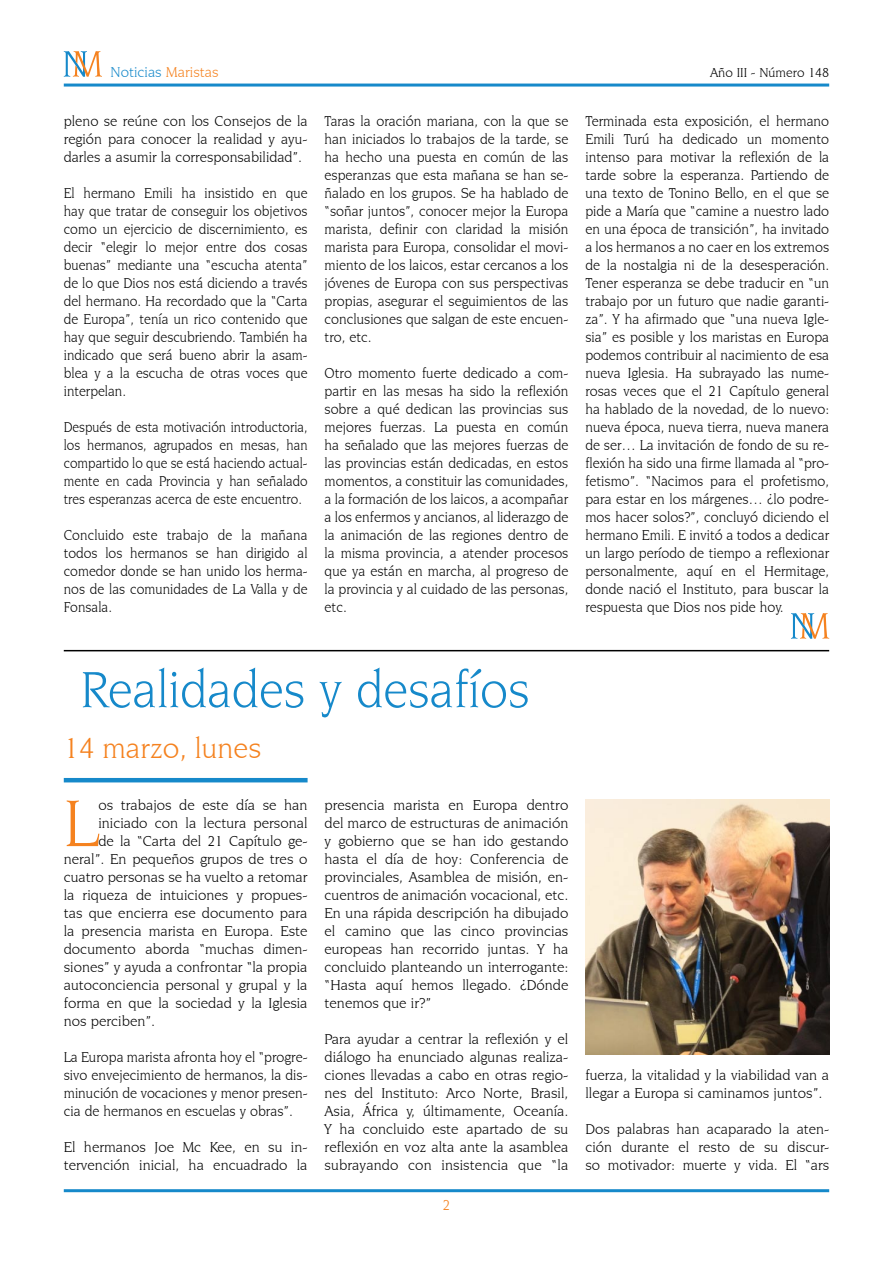
<style>
.page{position:relative;width:893px;height:1263px;background:#fff}
.page>*{position:absolute;margin:0;border:0;box-sizing:border-box;transform-origin:0 0}
.t1{font:70.05px "Novarese IT Cby BT";color:#f5821f}
.t2{font:54px "Novarese IT Cby BT";color:#1689ca;scale:.93 1}
.t3{font:30px "Novarese IT Cby BT";color:#f5821f}
.t4{font:15px/18px "Novarese IT Cby BT";color:#000;text-align:justify;scale:.95 1}
.t5{font:15px/18px "Novarese IT Cby BT";color:#000;text-align:justify}
.t6{font:15px/18px "Novarese IT Cby BT";color:#000;text-align:justify;scale:.93 1}
.t7{font:15px/18px "Novarese IT Cby BT";color:#000;text-align:justify;scale:.9 1}
.t8{font:15px "Novarese IT Cby BT";color:#1689ca}
.t9{font:13.5px "Novarese IT Cby BT";color:#000}
.s1{color:#f5821f}
</style>
<div class="page">
<hr style="left:64px;top:84px;width:765px;height:3px;background:#1689ca">
<hr style="left:64px;top:1189px;width:765px;height:3px;background:#1689ca">
<svg style="left:64px;top:51px;width:38px;height:26px"></svg>
<svg style="left:791px;top:613px;width:38px;height:26px"></svg>
<hr style="left:64px;top:778px;width:244px;height:4px;background:#1689ca">
<hr style="left:64px;top:650px;width:765px;height:1px;background:#000">
<img style="left:585px;top:799px;width:244px;height:255px">
<p class="t8" style="left:111px;top:63px;width:110px">Noticias <span class="s1">Maristas</span></p>
<p class="t9" style="left:710px;top:64px;width:121px">Año III - Número 148</p>
<p class="t5" style="left:64px;top:112px;width:245px">pleno se reúne con los Consejos de la región para conocer la realidad y ayu&shy;darles a asumir la corresponsabilidad”.</p>
<p class="t6" style="left:64px;top:184px;width:264px">El hermano Emili ha insistido en que hay que tratar de conseguir los objetivos como un ejercicio de discernimiento, es decir “elegir lo mejor entre dos cosas buenas” mediante una “escucha atenta” de lo que Dios nos está diciendo a través del hermano. Ha recordado que la “Carta de Europa”, tenía un rico contenido que hay que seguir descubriendo. También ha indicado que será bueno abrir la asam&shy;blea y a la escucha de otras voces que interpelan.</p>
<p class="t7" style="left:64px;top:418px;width:272px">Después de esta motivación introductoria, los hermanos, agrupados en mesas, han compartido lo que se está haciendo actual&shy;mente en cada Provincia y han señalado tres esperanzas acerca de este encuentro.</p>
<p class="t6" style="left:64px;top:526px;width:264px">Concluido este trabajo de la mañana todos los hermanos se han dirigido al comedor donde se han unido los herma&shy;nos de las comunidades de La Valla y de Fonsala.</p>
<p class="t6" style="left:325px;top:112px;width:264px">Taras la oración mariana, con la que se han iniciados lo trabajos de la tarde, se ha hecho una puesta en común de las esperanzas que esta mañana se han se&shy;ñalado en los grupos. Se ha hablado de “soñar juntos”, conocer mejor la Europa marista, definir con claridad la misión marista para Europa, consolidar el movi&shy;miento de los laicos, estar cercanos a los jóvenes de Europa con sus perspectivas propias, asegurar el seguimientos de las conclusiones que salgan de este encuen&shy;tro, etc.</p>
<p class="t4" style="left:325px;top:364px;width:258px">Otro momento fuerte dedicado a com&shy;partir en las mesas ha sido la reflexión sobre a qué dedican las provincias sus mejores fuerzas. La puesta en común ha señalado que las mejores fuerzas de las provincias están dedicadas, en estos momentos, a constituir las comunidades, a la formación de los laicos, a acompañar a los enfermos y ancianos, al liderazgo de la animación de las regiones dentro de la misma provincia, a atender procesos que ya están en marcha, al progreso de la provincia y al cuidado de las personas, etc.</p>
<p class="t4" style="left:585px;top:112px;width:258px">Terminada esta exposición, el hermano Emili Turú ha dedicado un momento intenso para motivar la reflexión de la tarde sobre la esperanza. Partiendo de una texto de Tonino Bello, en el que se pide a María que “camine a nuestro lado en una época de transición”, ha invitado a los hermanos a no caer en los extremos de la nostalgia ni de la desesperación.<br>Tener esperanza se debe traducir en “un trabajo por un futuro que nadie garanti&shy;za”. Y ha afirmado que “una nueva Igle&shy;sia” es posible y los maristas en Europa podemos contribuir al nacimiento de esa nueva Iglesia. Ha subrayado las nume&shy;rosas veces que el 21 Capítulo general ha hablado de la novedad, de lo nuevo: nueva época, nueva tierra, nueva manera de ser… La invitación de fondo de su re&shy;flexión ha sido una firme llamada al “pro&shy;fetismo”. “Nacimos para el profetismo, para estar en los márgenes… ¿lo podre&shy;mos hacer solos?”, concluyó diciendo el hermano Emili. E invitó a todos a dedicar un largo período de tiempo a reflexionar personalmente, aquí en el Hermitage, donde nació el Instituto, para buscar la respuesta que Dios nos pide hoy.</p>
<h2 class="t2" style="left:81px;top:657px;width:484px">Realidades y desafíos</h2>
<h3 class="t3" style="left:64px;top:730px;width:199px">14 marzo, lunes</h3>
<h1 class="t1" style="left:64px;top:782px;width:36px">L</h1>
<p class="t5" style="left:98px;top:796px;width:211px">os trabajos de este día se han</p>
<p class="t5" style="left:98px;top:814px;width:211px">iniciado con la lectura personal</p>
<p class="t5" style="left:98px;top:832px;width:211px">de la “Carta del 21 Capítulo ge-</p>
<p class="t5" style="left:64px;top:850px;width:245px">neral”. En pequeños grupos de tres o</p>
<p class="t5" style="left:64px;top:868px;width:245px">cuatro personas se ha vuelto a retomar</p>
<p class="t5" style="left:64px;top:886px;width:245px">la riqueza de intuiciones y propues-</p>
<p class="t5" style="left:64px;top:904px;width:245px">tas que encierra ese documento para</p>
<p class="t5" style="left:64px;top:922px;width:245px">la presencia marista en Europa. Este</p>
<p class="t5" style="left:64px;top:940px;width:245px">documento aborda “muchas dimen-</p>
<p class="t5" style="left:64px;top:958px;width:245px">siones” y ayuda a confrontar “la propia</p>
<p class="t5" style="left:64px;top:976px;width:245px">autoconciencia personal y grupal y la</p>
<p class="t5" style="left:64px;top:994px;width:245px">forma en que la sociedad y la Iglesia</p>
<p class="t5" style="left:64px;top:1012px;width:93px">nos perciben”.</p>
<p class="t4" style="left:64px;top:1048px;width:258px">La Europa marista afronta hoy el “progre&shy;sivo envejecimiento de hermanos, la dis&shy;minución de vocaciones y menor presen&shy;cia de hermanos en escuelas y obras”.</p>
<p class="t5" style="left:64px;top:1138px;width:245px">El hermanos Joe Mc Kee, en su in&shy;tervención inicial, ha encuadrado la</p>
<p class="t5" style="left:325px;top:796px;width:245px">presencia marista en Europa dentro del marco de estructuras de animación y gobierno que se han ido gestando hasta el día de hoy: Conferencia de provinciales, Asamblea de misión, en&shy;cuentros de animación vocacional, etc.<br>En una rápida descripción ha dibujado el camino que las cinco provincias europeas han recorrido juntas. Y ha concluido planteando un interrogante: “Hasta aquí hemos llegado. ¿Dónde tenemos que ir?”</p>
<p class="t5" style="left:325px;top:1030px;width:245px">Para ayudar a centrar la reflexión y el diálogo ha enunciado algunas realiza&shy;ciones llevadas a cabo en otras regio&shy;nes del Instituto: Arco Norte, Brasil, Asia, África y, últimamente, Oceanía.<br>Y ha concluido este apartado de su reflexión en voz alta ante la asamblea subrayando con insistencia que “la</p>
<p class="t5" style="left:585px;top:1066px;width:245px">fuerza, la vitalidad y la viabilidad van a llegar a Europa si caminamos juntos”.</p>
<p class="t5" style="left:585px;top:1120px;width:245px">Dos palabras han acaparado la aten&shy;ción durante el resto de su discur&shy;so motivador: muerte y vida. El “ars</p>
</div>
